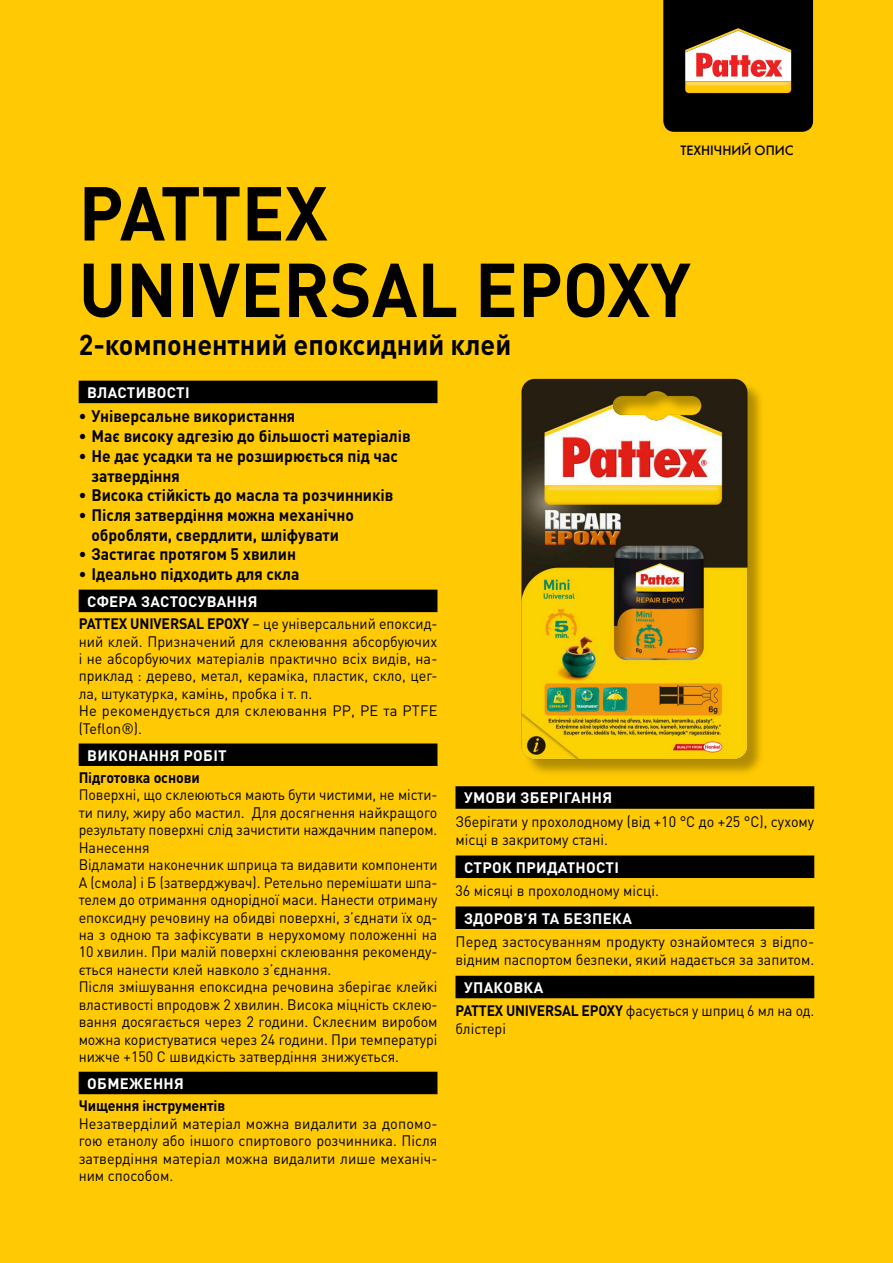
<style>
.page{position:relative;width:893px;height:1263px;background:#ffca03}
.page>*{position:absolute;margin:0;border:0;box-sizing:border-box;transform-origin:0 0}
._1_SubHEAD{font:700 75px/76.5px "DIN Pro";color:#000;scale:.95 1}
._1_SubHEAD-2{font:700 28.5px "DIN Pro";color:#000;scale:.95 1}
.t1{font:700 16.5px/19.6px "DIN Pro";color:#000;scale:.95 1}
._2_MAIN{font:15px/17.4px "DIN Pro";color:#000;text-align:justify;scale:.94 1}
._2_MAIN-2{font:15px/17.4px "DIN Pro";color:#000;text-align:justify;scale:.95 1}
._2_MAIN-3{font:15px/17.4px "DIN Pro";color:#000;text-align:justify;scale:.96 1}
._2_MAIN-4{font:15px/17.4px "DIN Pro";color:#000}
._2_LINE{font:700 15px "DIN Pro";letter-spacing:.02em;color:#fff}
._2_MAIN-5{font:15px/18.3px "DIN Pro";color:#000;scale:.93 1}
._2_MAIN-6{font:700 15px "DIN Pro";letter-spacing:-.01em;color:#000;scale:.95 1}
.t2{font:13.5px "Futura Futuris";color:#000}
.s1{font-weight:700}
</style>
<div class="page">
<div style="left:79px;top:381px;width:358px;height:22px;background:#000"></div>
<div style="left:79px;top:590px;width:358px;height:22px;background:#000"></div>
<div style="left:79px;top:743px;width:358px;height:23px;background:#000"></div>
<div style="left:79px;top:1072px;width:358px;height:22px;background:#000"></div>
<div style="left:455px;top:786px;width:359px;height:23px;background:#000"></div>
<div style="left:455px;top:855px;width:359px;height:23px;background:#000"></div>
<div style="left:455px;top:906px;width:359px;height:23px;background:#000"></div>
<div style="left:455px;top:976px;width:359px;height:22px;background:#000"></div>
<div style="left:524px;top:381px;width:241px;height:396px;background:#000;opacity:.3"></div>
<img style="left:521px;top:378px;width:229px;height:383px">
<svg style="left:663px;top:0;width:150px;height:132px;background:#49392b"></svg>
<p class="t2" style="left:680px;top:141px;width:115px">ТЕХНІЧНИЙ ОПИС</p>
<p class="_1_SubHEAD" style="left:79px;top:166px;width:646px">PATTEX<br>UNIVERSAL EPOXY</p>
<p class="_1_SubHEAD-2" style="left:79px;top:320px;width:457px">2-компонентний епоксидний клей</p>
<p class="_2_LINE" style="left:87px;top:380px;width:104px">ВЛАСТИВОСТІ</p>
<p class="t1" style="left:79px;top:405px;width:230px">• Універсальне використання</p>
<p class="t1" style="left:79px;top:424px;width:351px">• Має високу адгезію до більшості матеріалів</p>
<p class="t1" style="left:91px;top:444px;width:324px;text-indent:-13px">• Не дає усадки та не розширюється під час затвердіння</p>
<p class="t1" style="left:79px;top:483px;width:333px">• Висока стійкість до масла та розчинників</p>
<p class="t1" style="left:79px;top:503px;width:291px;text-align:center">• Після затвердіння можна механічно обробляти, свердлити, шліфувати</p>
<p class="t1" style="left:79px;top:542px;width:230px">• Застигає протягом 5 хвилин</p>
<p class="t1" style="left:79px;top:562px;width:234px">• Ідеально підходить для скла</p>
<p class="_2_LINE" style="left:87px;top:589px;width:172px">СФЕРА ЗАСТОСУВАННЯ</p>
<p class="_2_MAIN" style="left:79px;top:614px;width:383px"><span class="s1">PATTEX UNIVERSAL EPOXY</span> – це універсальний епоксид&shy;ний клей. Призначений для склеювання абсорбуючих і не абсорбуючих матеріалів практично всіх видів, на&shy;приклад : дерево, метал, кераміка, пластик, скло, цег&shy;ла, штукатурка, камінь, пробка і т. п.</p>
<p class="_2_MAIN-4" style="left:79px;top:702px;width:360px">Не рекомендується для склеювання PP, PE та PTFE (Teflon®).</p>
<p class="_2_LINE" style="left:87px;top:742px;width:141px">ВИКОНАННЯ РОБІТ</p>
<p class="_2_MAIN-6" style="left:79px;top:765px;width:129px">Підготовка основи</p>
<p class="_2_MAIN" style="left:79px;top:786px;width:383px">Поверхні, що склеюються мають бути чистими, не місти&shy;ти пилу, жиру або мастил. Для досягнення найкращого результату поверхні слід зачистити наждачним папером.</p>
<p class="_2_MAIN-2" style="left:79px;top:838px;width:76px">Нанесення</p>
<p class="_2_MAIN" style="left:79px;top:855px;width:383px">Відламати наконечник шприца та видавити компоненти А (смола) і Б (затверджувач). Ретельно перемішати шпа&shy;телем до отримання однорідної маси. Нанести отриману епоксидну речовину на обидві поверхні, з’єднати їх од&shy;на з одною та зафіксувати в нерухомому положенні на 10 хвилин. При малій поверхні склеювання рекоменду&shy;ється нанести клей навколо з’єднання.</p>
<p class="_2_MAIN-2" style="left:79px;top:977px;width:379px">Після змішування епоксидна речовина зберігає клейкі властивості впродовж 2 хвилин. Висока міцність склею&shy;вання досягається через 2 години. Склеєним виробом можна користуватися через 24 години. При температурі нижче +150 С швидкість затвердіння знижується.</p>
<p class="_2_LINE" style="left:87px;top:1071px;width:98px">ОБМЕЖЕННЯ</p>
<p class="_2_MAIN-6" style="left:79px;top:1093px;width:156px">Чищення інструментів</p>
<p class="_2_MAIN-3" style="left:79px;top:1114px;width:375px">Незатверділий матеріал можна видалити за допомо&shy;гою етанолу або іншого спиртового розчинника. Після затвердіння матеріал можна видалити лише механіч&shy;ним способом.</p>
<p class="_2_LINE" style="left:464px;top:785px;width:149px">УМОВИ ЗБЕРІГАННЯ</p>
<p class="_2_MAIN-2" style="left:455px;top:811px;width:379px;line-height:18.3px">Зберігати у прохолодному (від +10 °С до +25 °С), сухому місці в закритому стані.</p>
<p class="_2_LINE" style="left:464px;top:854px;width:156px">СТРОК ПРИДАТНОСТІ</p>
<p class="_2_MAIN-2" style="left:455px;top:881px;width:216px">36 місяці в прохолодному місці.</p>
<p class="_2_LINE" style="left:464px;top:905px;width:169px">ЗДОРОВ’Я ТА БЕЗПЕКА</p>
<p class="_2_MAIN-4" style="left:455px;top:932px;width:360px;line-height:18.3px">Перед застосуванням продукту ознайомтеся з відпо&shy;відним паспортом безпеки, який надається за запитом.</p>
<p class="_2_LINE" style="left:464px;top:975px;width:81px">УПАКОВКА</p>
<p class="_2_MAIN-5" style="left:455px;top:1001px;width:387px"><span class="s1">PATTEX UNIVERSAL EPOXY</span> фасується у шприц 6 мл на од. блістері</p>
</div>
